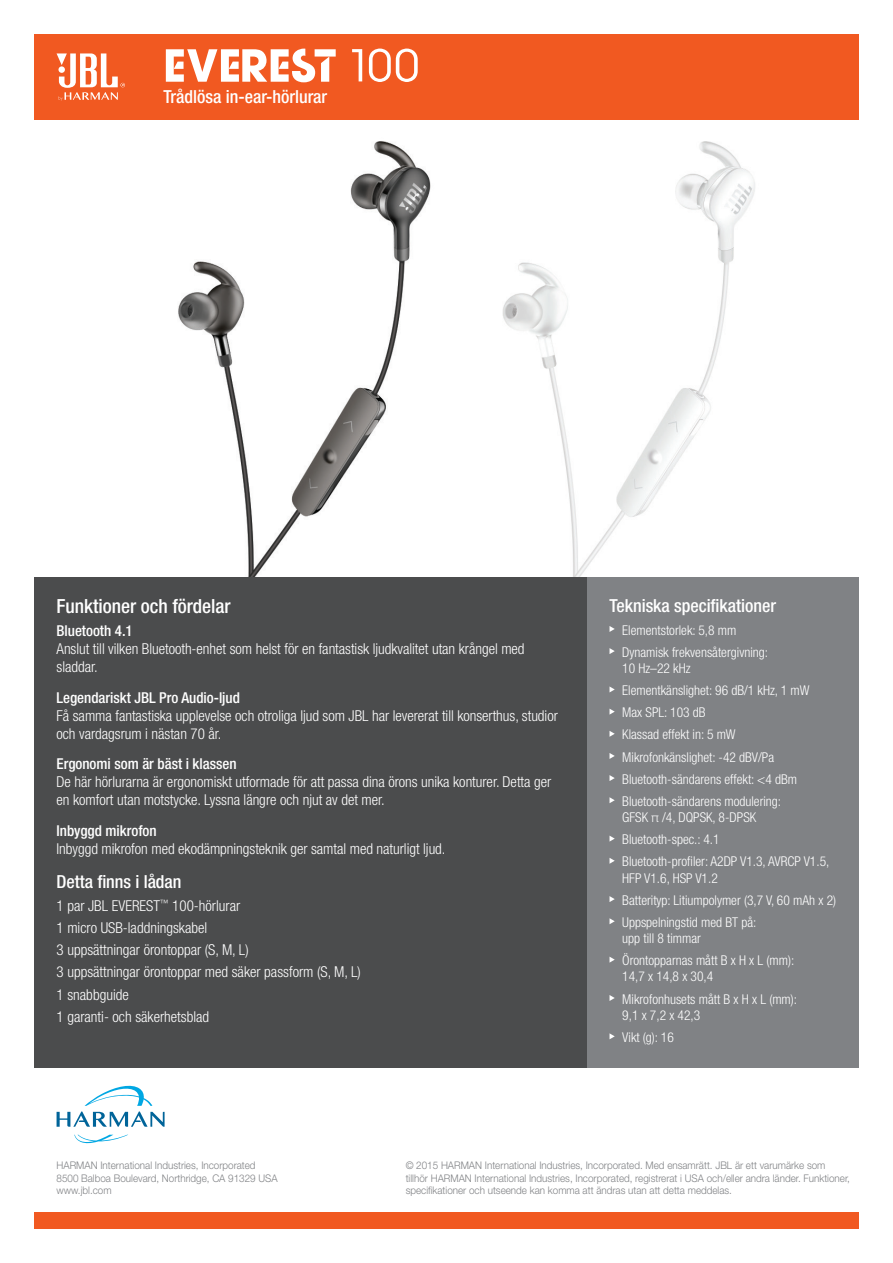
<style>
.page{position:relative;width:893px;height:1263px;background:#fff}
.page>*{position:absolute;margin:0;border:0;box-sizing:border-box;transform-origin:0 0}
.t1{font:500 condensed 19.5px "Helvetica Neue LT Pro";color:#fff}
.t2{font:500 condensed 18px "Helvetica Neue LT Pro";color:#fff}
.t3{font:300 condensed 15px/18px "Helvetica Neue LT Pro";color:#fff}
.t4{font:500 condensed 15px "Helvetica Neue LT Pro";color:#fff}
.t5{font:300 condensed 13.5px/16.2px "Helvetica Neue LT Pro";color:#fff}
.t6{font:300 10.5px/12.6px "Helvetica Neue LT Std";color:#808285;scale:.94 1}
.t7{font:300 10.5px "Helvetica Neue LT Pro";color:#808285;scale:.94 1}
</style>
<div class="page">
<img style="left:487px;top:119px;width:324px;height:458px">
<img style="left:115px;top:119px;width:372px;height:458px">
<div style="left:34px;top:1213px;width:825px;height:16px;background:#f15921"></div>
<div style="left:34px;top:577px;width:553px;height:490px;background:#4b4c4d"></div>
<div style="left:587px;top:577px;width:272px;height:490px;background:#808285"></div>
<svg style="left:609px;top:626px;width:6px;height:6px"></svg>
<svg style="left:609px;top:648px;width:6px;height:6px"></svg>
<svg style="left:609px;top:686px;width:6px;height:6px"></svg>
<svg style="left:609px;top:709px;width:6px;height:6px"></svg>
<svg style="left:609px;top:731px;width:6px;height:6px"></svg>
<svg style="left:609px;top:753px;width:6px;height:6px"></svg>
<svg style="left:609px;top:775px;width:6px;height:6px"></svg>
<svg style="left:609px;top:797px;width:6px;height:6px"></svg>
<svg style="left:609px;top:835px;width:6px;height:7px"></svg>
<svg style="left:609px;top:858px;width:6px;height:6px"></svg>
<svg style="left:609px;top:896px;width:6px;height:6px"></svg>
<svg style="left:609px;top:918px;width:6px;height:6px"></svg>
<svg style="left:609px;top:956px;width:6px;height:7px"></svg>
<svg style="left:609px;top:995px;width:6px;height:6px"></svg>
<svg style="left:609px;top:1033px;width:6px;height:6px"></svg>
<svg style="left:74px;top:1135px;width:54px;height:8px"></svg>
<svg style="left:57px;top:1085px;width:108px;height:42px"></svg>
<div style="left:34px;top:34px;width:825px;height:85px;background:#f15921"></div>
<svg style="left:57px;top:53px;width:68px;height:48px"></svg>
<svg style="left:166px;top:49px;width:170px;height:33px"></svg>
<svg style="left:352px;top:49px;width:10px;height:32px"></svg>
<svg style="left:369px;top:49px;width:49px;height:33px"></svg>
<p class="t2" style="left:163px;top:86px;width:165px">Trådlösa in-ear-hörlurar</p>
<p class="t1" style="left:57px;top:595px;width:175px">Funktioner och fördelar</p>
<p class="t4" style="left:57px;top:621px;width:78px">Bluetooth 4.1</p>
<p class="t3" style="left:57px;top:639px;width:470px">Anslut till vilken Bluetooth-enhet som helst för en fantastisk ljudkvalitet utan krångel med sladdar.</p>
<p class="t4" style="left:57px;top:688px;width:185px">Legendariskt JBL Pro Audio-ljud</p>
<p class="t3" style="left:57px;top:706px;width:503px">Få samma fantastiska upplevelse och otroliga ljud som JBL har levererat till konserthus, studior och vardagsrum i nästan 70 år.</p>
<p class="t4" style="left:57px;top:755px;width:182px">Ergonomi som är bäst i klassen</p>
<p class="t3" style="left:57px;top:773px;width:496px">De här hörlurarna är ergonomiskt utformade för att passa dina örons unika konturer. Detta ger en komfort utan motstycke. Lyssna längre och njut av det mer.</p>
<p class="t4" style="left:57px;top:822px;width:102px">Inbyggd mikrofon</p>
<p class="t3" style="left:57px;top:840px;width:390px">Inbyggd mikrofon med ekodämpningsteknik ger samtal med naturligt ljud.</p>
<p class="t2" style="left:57px;top:871px;width:126px">Detta finns i lådan</p>
<p class="t3" style="left:57px;top:896px;width:185px">1 par JBL EVEREST<sup>™</sup> 100-hörlurar</p>
<p class="t3" style="left:57px;top:918px;width:152px">1 micro USB-laddningskabel</p>
<p class="t3" style="left:57px;top:941px;width:194px">3 uppsättningar örontoppar (S, M, L)</p>
<p class="t3" style="left:57px;top:963px;width:306px">3 uppsättningar örontoppar med säker passform (S, M, L)</p>
<p class="t3" style="left:57px;top:985px;width:74px">1 snabbguide</p>
<p class="t3" style="left:57px;top:1007px;width:154px">1 garanti- och säkerhetsblad</p>
<p class="t2" style="left:609px;top:595px;width:168px">Tekniska specifikationer</p>
<p class="t5" style="left:622px;top:622px;width:116px">Elementstorlek: 5,8 mm</p>
<p class="t5" style="left:622px;top:644px;width:147px">Dynamisk frekvensåtergivning:<br>10 Hz–22 kHz</p>
<p class="t5" style="left:622px;top:682px;width:189px">Elementkänslighet: 96 dB/1 kHz, 1 mW</p>
<p class="t5" style="left:622px;top:704px;width:85px">Max SPL: 103 dB</p>
<p class="t5" style="left:622px;top:726px;width:115px">Klassad effekt in: 5 mW</p>
<p class="t5" style="left:622px;top:748px;width:153px">Mikrofonkänslighet: -42 dBV/Pa</p>
<p class="t5" style="left:622px;top:771px;width:176px">Bluetooth-sändarens effekt: &lt;4 dBm</p>
<p class="t5" style="left:622px;top:793px;width:160px">Bluetooth-sändarens modulering:<br>GFSK π /4, DQPSK, 8-DPSK</p>
<p class="t5" style="left:622px;top:831px;width:99px">Bluetooth-spec.: 4.1</p>
<p class="t5" style="left:622px;top:853px;width:209px">Bluetooth-profiler: A2DP V1.3, AVRCP V1.5,<br>HFP V1.6, HSP V1.2</p>
<p class="t5" style="left:622px;top:892px;width:215px">Batterityp: Litiumpolymer (3,7 V, 60 mAh x 2)</p>
<p class="t5" style="left:622px;top:914px;width:136px">Uppspelningstid med BT på: upp till 8 timmar</p>
<p class="t5" style="left:622px;top:952px;width:174px">Örontopparnas mått B x H x L (mm):<br>14,7 x 14,8 x 30,4</p>
<p class="t5" style="left:622px;top:990px;width:176px">Mikrofonhusets mått B x H x L (mm):<br>9,1 x 7,2 x 42,3</p>
<p class="t5" style="left:622px;top:1029px;width:53px">Vikt (g): 16</p>
<p class="t7" style="left:57px;top:1159px;width:213px">HARMAN International Industries, Incorporated</p>
<p class="t7" style="left:57px;top:1171px;width:237px">8500 Balboa Boulevard, Northridge, CA 91329 USA</p>
<p class="t7" style="left:57px;top:1184px;width:60px">www.jbl.com</p>
<p class="t6" style="left:406px;top:1159px;width:474px">© 2015 HARMAN International Industries, Incorporated. Med ensamrätt. JBL är ett varumärke som tillhör HARMAN International Industries, Incorporated, registrerat i USA och/eller andra länder. Funktioner, specifikationer och utseende kan komma att ändras utan att detta meddelas.</p>
</div>
